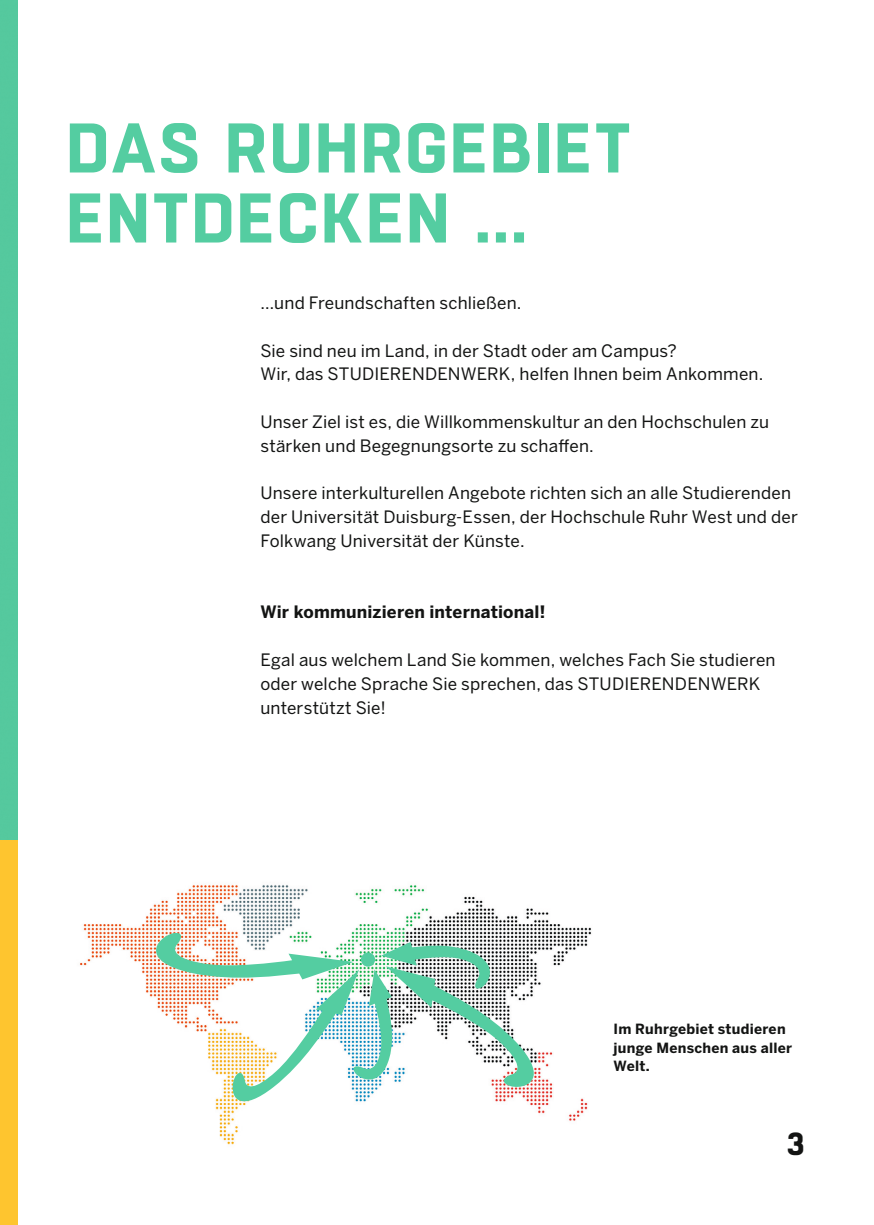
<style>
.page{position:relative;width:874px;height:1225px;background:#fff}
.page>*{position:absolute;margin:0;border:0;box-sizing:border-box;transform-origin:0 0}
.t1{font:700 70px/70px "Boxed";letter-spacing:.015em;color:#54cda1}
.t2{font:700 32px "Boxed";color:#131413}
.t3{font:17px/23.8px "Benton Sans";letter-spacing:.01em;color:#131413}
.t4{font:700 17px "Benton Sans";letter-spacing:.01em;color:#131413}
.t5{font:700 14px/18.2px "Benton Sans";letter-spacing:.015em;color:#131413}
</style>
<div class="page">
<div style="left:0;top:0;width:17px;height:840px;background:#55c99e"></div>
<div style="left:0;top:840px;width:17px;height:385px;background:#fec52f"></div>
<img style="left:80px;top:884px;width:511px;height:261px">
<svg style="left:148px;top:933px;width:397px;height:179px"></svg>
<h1 class="t1" style="left:66px;top:116px;width:566px">DAS RUHRGEBIET<br>ENTDECKEN …</h1>
<p class="t3" style="left:260px;top:291px;width:262px">…und Freundschaften schließen.</p>
<p class="t3" style="left:260px;top:338px;width:504px">Sie sind neu im Land, in der Stadt oder am Campus?<br>Wir, das STUDIERENDENWERK, helfen Ihnen beim Ankommen.</p>
<p class="t3" style="left:260px;top:410px;width:510px">Unser Ziel ist es, die Willkommenskultur an den Hochschulen zu stärken und Begegnungsorte zu schaffen.</p>
<p class="t3" style="left:260px;top:481px;width:538px">Unsere interkulturellen Angebote richten sich an alle Studierenden der Universität Duisburg-Essen, der Hochschule Ruhr West und der<br>Folkwang Universität der Künste.</p>
<p class="t4" style="left:260px;top:601px;width:286px">Wir kommunizieren international!</p>
<p class="t3" style="left:260px;top:648px;width:516px">Egal aus welchem Land Sie kommen, welches Fach Sie studieren oder welche Sprache Sie sprechen, das STUDIERENDENWERK unterstützt Sie!</p>
<p class="t5" style="left:613px;top:1020px;width:180px">Im Ruhrgebiet studieren junge Menschen aus aller<br>Welt.</p>
<h2 class="t2" style="left:786px;top:1122px;width:20px">3</h2>
</div>
